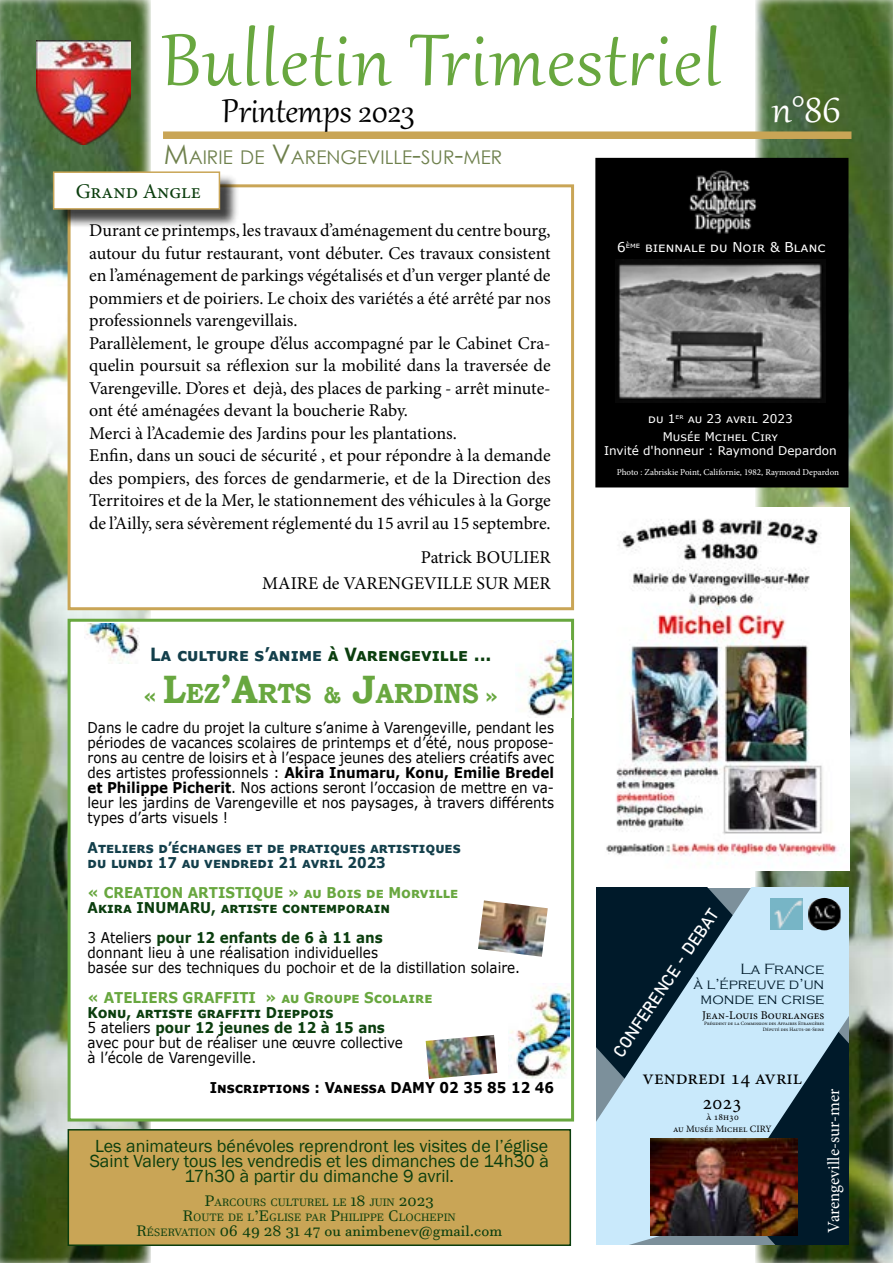
<style>
.page{position:relative;width:893px;height:1263px;background:#fff}
.page>*{position:absolute;margin:0;border:0;box-sizing:border-box;transform-origin:0 0}
.t1{font:90px "Gabriola";letter-spacing:.02em;color:#68a73f}
.t2{font:46.5px "Gabriola";color:#fff}
.t3{font:40.5px "Gabriola";color:#000}
.t4{font:700 27.75px "Bookman Old Style";color:#68a73f;scale:.91 1}
.t5{font:21px "Minion Pro";color:#0b3e0e}
.t6{font:20.4px/24.5px "Minion Pro";color:#000;text-align:center}
.t7{font:18.9px "Century Gothic";color:#6e804c}
.t8{font:700 18.15px "Verdana";color:#133f4b;scale:.91 1}
.t9{font:18px/22.5px "Minion Pro";color:#000}
.t10{font:18px/15px "Franklin Gothic";color:#0b3e0e;text-align:center}
.t11{font:16.95px "Minion Pro";color:#fff}
.t12{font:16.95px "Bahnschrift";color:#fff}
.t13{font:300 15.3px/15.3px "Copperplate Gothic";color:#001a2a;text-align:right}
.t14{font:15px "Javanese Text";color:#0b3e0e;scale:1.04 1}
.t15{font:14.85px/15px "Verdana";color:#000;scale:.91 1}
.t16{font:700 14.85px/15px "Verdana";color:#133f4b;scale:.91 1}
.t17{font:700 14.85px "Verdana";color:#68a73f;scale:.91 1}
.t18{font:700 14.85px/30px "Verdana";color:#0b3e0e;scale:.91 1}
.t19{font:700 14.85px "Verdana";color:#000;scale:.91 1}
.t20{font:13.5px "Verdana";color:#fff}
.t21{font:12px/18px "Verdana";color:#fff;text-align:center}
.t22{font:11.85px "Minion Pro";color:#000}
.t23{font:10.5px/15px "Javanese Text";color:#0b3e0e;text-align:center;scale:1.04 1}
.t24{font:9.75px/11.7px "Minion Pro";color:#000;text-align:center}
.t25{font:9px "Minion Pro";color:#fff}
.t26{font:5.1px/6.3px "Minion Pro";color:#000;text-align:right}
.s1{font-size:27px}
.s2{color:#0b3e0e}
.s3{font-family:"Verdana";font-size:18.15px}
.s4{font-size:39.6px}
.s5{font-size:23.1px}
.s6{font-weight:700}
.s7{font-weight:400;color:#000}
.s8{font-weight:700;color:#0b3e0e}
.s9{font-size:15px}
.s10{font-style:inherit}
.s11{font-size:10.5px}
</style>
<div class="page">
<div style="left:741px;top:0;width:152px;height:1263px;background:#fff;opacity:.75"></div>
<div style="left:163px;top:131px;width:688px;height:8px;background:#c9a556"></div>
<div style="left:0;top:0;width:163px;height:1263px;background:#fff;opacity:.75"></div>
<div style="left:69px;top:620px;width:504px;height:500px;background:#fff"></div>
<div style="left:68px;top:619px;width:506px;height:502px;border:3px solid #68a73f"></div>
<img style="left:527px;top:641px;width:44px;height:77px">
<img style="left:36px;top:41px;width:94px;height:103px">
<img style="left:508px;top:983px;width:61px;height:96px">
<img style="left:426px;top:1035px;width:71px;height:44px">
<img style="left:478px;top:900px;width:70px;height:57px">
<div style="left:68px;top:184px;width:506px;height:426px;background:#fff;border:3px solid #c9a556"></div>
<div style="left:55px;top:174px;width:183px;height:54px;background:#000;opacity:.75"></div>
<div style="left:54px;top:172px;width:165px;height:37px;background:#fff"></div>
<div style="left:53px;top:171px;width:167px;height:39px;border:2px solid #c9a556"></div>
<div style="left:68px;top:1130px;width:502px;height:115px;background:#c9a556"></div>
<div style="left:68px;top:1129px;width:503px;height:117px;border:2px solid #0b3e0e"></div>
<div style="left:596px;top:159px;width:252px;height:328px;background:#000"></div>
<div style="left:595px;top:158px;width:253px;height:329px;border:2px solid #000"></div>
<img style="left:618px;top:259px;width:204px;height:144px">
<svg style="left:596px;top:888px;width:252px;height:356px;background:#7b99aa"></svg>
<img style="left:650px;top:1138px;width:147px;height:98px">
<img style="left:771px;top:899px;width:32px;height:30px">
<img style="left:808px;top:898px;width:32px;height:32px">
<img style="left:86px;top:623px;width:53px;height:40px">
<img style="left:606px;top:508px;width:243px;height:362px">
<img style="left:689px;top:170px;width:68px;height:64px">
<h1 class="t1" style="left:161px;top:1px;width:561px">Bulletin Trimestriel</h1>
<h3 class="t3" style="left:222px;top:85px;width:194px">Printemps 2023</h3>
<h2 class="t2" style="left:772px;top:79px;width:70px">n°86</h2>
<p class="t7" style="left:164px;top:144px;width:340px"><span class="s1">M</span>AIRIE DE <span class="s1">V</span>ARENGEVILLE<span class="s1">-</span>SUR<span class="s1">-</span>MER</p>
<p class="t5" style="left:76px;top:177px;width:127px">Grand Angle</p>
<p class="t9" style="left:89px;top:219px;width:463px">Durant ce printemps, les travaux d’aménagement du centre bourg, autour du futur restaurant, vont débuter. Ces travaux consistent en l’aménagement de parkings végétalisés et d’un verger planté de pommiers et de poiriers. Le choix des variétés a été arrêté par nos professionnels varengevillais.<br>Parallèlement, le groupe d’élus accompagné par le Cabinet Cra&shy;quelin poursuit sa réflexion sur la mobilité dans la traversée de Varengeville. D’ores et dejà, des places de parking - arrêt minute&shy;ont été aménagées devant la boucherie Raby.<br>Merci à l’Academie des Jardins pour les plantations.<br>Enfin, dans un souci de sécurité , et pour répondre à la demande des pompiers, des forces de gendarmerie, et de la Direction des Territoires et de la Mer, le stationnement des véhicules à la Gorge de l’Ailly, sera sévèrement réglementé du 15 avril au 15 septembre.</p>
<p class="t9" style="left:262px;top:545px;width:290px;line-height:25.5px;text-align:right">Patrick BOULIER<br>MAIRE de VARENGEVILLE SUR MER</p>
<p class="t8" style="left:150px;top:642px;width:377px">La culture s’anime <span class="s2">à Varengeville ...</span></p>
<h3 class="t4" style="left:143px;top:674px;width:392px"><span class="s3">«</span> <span class="s4">L</span>EZ<span class="s4">’A</span>RTS <span class="s5">&amp;</span> <span class="s4">J</span>ARDINS <span class="s3">»</span></h3>
<p class="t15" style="left:88px;top:720px;width:514px;text-align:justify">Dans le cadre du projet la culture s’anime à Varengeville, pendant les périodes de vacances scolaires de printemps et d’été, nous propose&shy;rons au centre de loisirs et à l’espace jeunes des ateliers créatifs avec des artistes professionnels : <span class="s6">Akira Inumaru, Konu, Emilie Bredel et Philippe Picherit</span>. Nos actions seront l’occasion de mettre en va&shy;leur les jardins de Varengeville et nos paysages, à travers différents types d’arts visuels !</p>
<p class="t16" style="left:88px;top:840px;width:412px">Ateliers d’échanges et de pratiques artistiques du lundi 17 au vendredi 21 avril 2023</p>
<p class="t17" style="left:88px;top:882px;width:409px">« CREATION ARTISTIQUE » au Bois de Morville</p>
<p class="t18" style="left:88px;top:893px;width:334px">Akira INUMARU, artiste contemporain<br><span class="s7">3 Ateliers</span> pour 12 enfants de 6 à 11 ans</p>
<p class="t15" style="left:88px;top:945px;width:477px">donnant lieu à une réalisation individuelles<br>basée sur des techniques du pochoir et de la distillation solaire.</p>
<p class="t17" style="left:88px;top:987px;width:380px">« ATELIERS GRAFFITI » au Groupe Scolaire</p>
<p class="t15" style="left:88px;top:1005px;width:348px"><span class="s8">Konu, artiste graffiti Dieppois<br></span>5 ateliers <span class="s8">pour 12 jeunes de 12 à 15 ans </span>avec pour but de réaliser une œuvre collective à l’école de Varengeville.</p>
<p class="t19" style="left:210px;top:1077px;width:380px">Inscriptions : Vanessa DAMY 02 35 85 12 46</p>
<p class="t10" style="left:90px;top:1139px;width:461px">Les animateurs bénévoles reprendront les visites de l’église<br>Saint Valery tous les vendredis et les dimanches de 14h30 à<br>17h30 à partir du dimanche 9 avril.</p>
<p class="t23" style="left:183px;top:1195px;width:264px"><span class="s9">P</span>ARCOURS CULTUREL LE <span class="s9">18</span> JUIN <span class="s9">2023<br>R</span>OUTE DE L<span class="s9">’E</span>GLISE PAR <span class="s9">P</span>HILIPPE <span class="s9">C</span> LOCHEPIN</p>
<p class="t14" style="left:136px;top:1222px;width:353px"><span class="s10">R</span><span class="s11">ÉSERVATION</span> <span class="s10">06 49 28 31 47</span> ou animbenev@gmail.com</p>
<p class="t20" style="left:617px;top:238px;width:210px">6<sup>ème</sup> biennale du Noir &amp; Blanc</p>
<p class="t21" style="left:648px;top:409px;width:146px">du 1<sup>er</sup> au 23 avril 2023<br>Musée Mcihel Ciry</p>
<p class="t21" style="left:604px;top:442px;width:234px">Invité d'honneur : Raymond Depardon</p>
<p class="t25" style="left:617px;top:466px;width:224px">Photo : Zabriskie Point, Californie, 1982, Raymond Depardon</p>
<p class="t12" style="left:606px;top:1048px;width:175px;rotate:-56deg">CONFERENCE - DEBAT</p>
<p class="t6" style="left:643px;top:1065px;width:161px">vendredi 14 avril<br>2023</p>
<p class="t24" style="left:673px;top:1111px;width:100px">à 18h30<br>au Musée Michel CIRY</p>
<p class="t13" style="left:693px;top:961px;width:132px">La France<br>à l’épreuve d’un monde en crise</p>
<p class="t22" style="left:702px;top:1007px;width:124px">Jean-Louis Bourlanges</p>
<p class="t26" style="left:704px;top:1020px;width:122px">Président de la Commission des Affaires Etrangères<br>Député des Hauts-de-Seine</p>
<p class="t11" style="left:822px;top:1232px;width:145px;rotate:-90deg">Varengeville-sur-mer</p>
</div>
